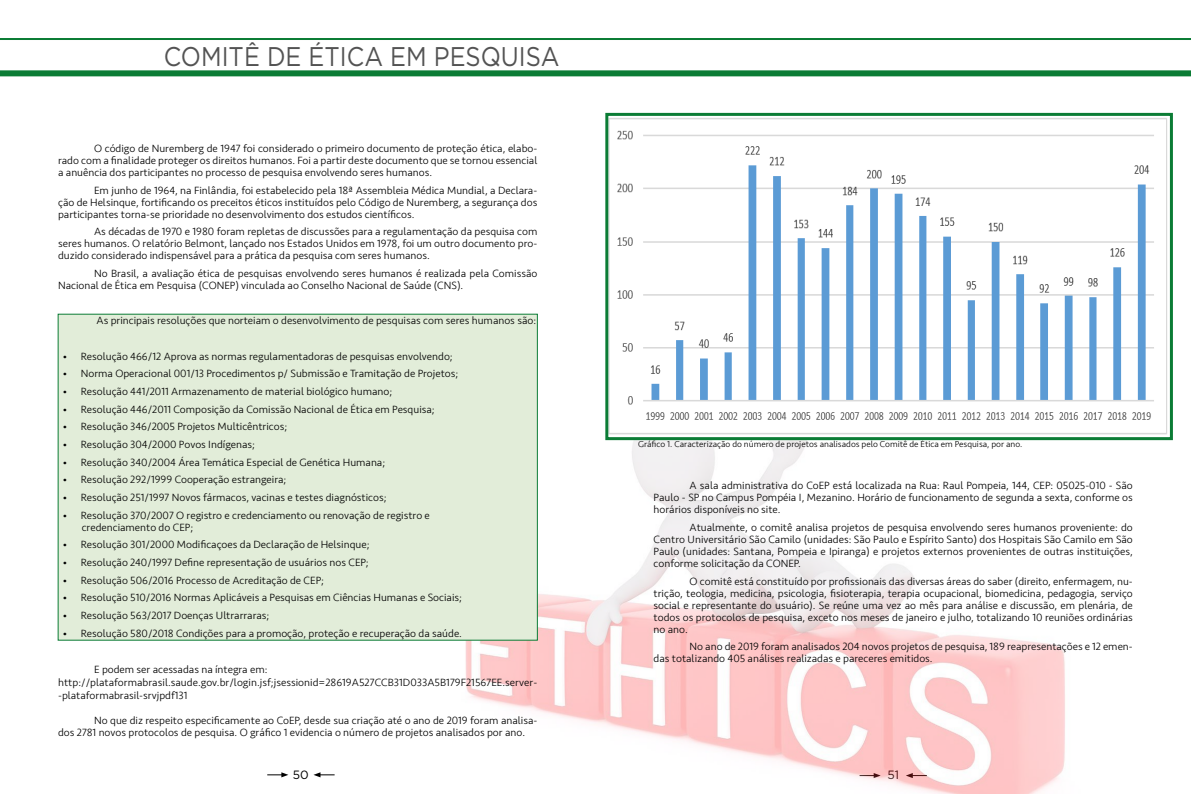
<style>
.page{position:relative;width:1191px;height:794px;background:#fff}
.page>*{position:absolute;margin:0;border:0;box-sizing:border-box;transform-origin:0 0}
.t1{font:27px "Gotham";color:#535353;scale:.88 1}
.t2{font:12px "Gotham";color:#000}
.t3{font:300 11px/12px "Seravek";color:#000;text-align:justify}
.t4{font:300 9px "Seravek";color:#000}
</style>
<div class="page">
<svg style="left:313px;top:772px;width:21px;height:5px"></svg>
<svg style="left:267px;top:772px;width:21px;height:5px"></svg>
<img style="left:432px;top:313px;width:662px;height:481px">
<div style="left:58px;top:314px;width:480px;height:326px;background:#e2edd9"></div>
<div style="left:0;top:70px;width:1191px;height:6px;background:#0b7c35"></div>
<hr style="left:0;top:38px;width:1191px;height:2px;background:#0b7c35">
<img style="left:609px;top:118px;width:558px;height:318px">
<div style="left:605px;top:113px;width:567px;height:327px;border:3px solid #0b7c35"></div>
<h1 class="t1" style="left:164px;top:39px;width:451px">COMITÊ DE ÉTICA EM PESQUISA</h1>
<p class="t3" style="left:58px;top:142px;width:481px;text-indent:36px">O código de Nuremberg de 1947 foi considerado o primeiro documento de proteção ética, elabo&shy;rado com a finalidade proteger os direitos humanos. Foi a partir deste documento que se tornou essencial a anuência dos participantes no processo de pesquisa envolvendo seres humanos.</p>
<p class="t3" style="left:58px;top:184px;width:481px;text-indent:36px">Em junho de 1964, na Finlândia, foi estabelecido pela 18ª Assembleia Médica Mundial, a Declara&shy;ção de Helsinque, fortificando os preceitos éticos instituídos pelo Código de Nuremberg, a segurança dos participantes torna-se prioridade no desenvolvimento dos estudos científicos.</p>
<p class="t3" style="left:58px;top:226px;width:481px;text-indent:36px">As décadas de 1970 e 1980 foram repletas de discussões para a regulamentação da pesquisa com seres humanos. O relatório Belmont, lançado nos Estados Unidos em 1978, foi um outro documento pro&shy;duzido considerado indispensável para a prática da pesquisa com seres humanos.</p>
<p class="t3" style="left:58px;top:267px;width:481px;text-indent:36px">No Brasil, a avaliação ética de pesquisas envolvendo seres humanos é realizada pela Comissão<br>Nacional de Ética em Pesquisa (CONEP) vinculada ao Conselho Nacional de Saúde (CNS).</p>
<p class="t3" style="left:96px;top:315px;width:441px">As principais resoluções que norteiam o desenvolvimento de pesquisas com seres humanos são:</p>
<p class="t3" style="left:63px;top:350px;width:391px">• Resolução 466/12 Aprova as normas regulamentadoras de pesquisas envolvendo;</p>
<p class="t3" style="left:63px;top:368px;width:397px">• Norma Operacional 001/13 Procedimentos p/ Submissão e Tramitação de Projetos;</p>
<p class="t3" style="left:63px;top:385px;width:331px">• Resolução 441/2011 Armazenamento de material biológico humano;</p>
<p class="t3" style="left:63px;top:403px;width:373px">• Resolução 446/2011 Composição da Comissão Nacional de Ética em Pesquisa;</p>
<p class="t3" style="left:63px;top:421px;width:226px">• Resolução 346/2005 Projetos Multicêntricos;</p>
<p class="t3" style="left:63px;top:438px;width:194px">• Resolução 304/2000 Povos Indígenas;</p>
<p class="t3" style="left:63px;top:456px;width:324px">• Resolução 340/2004 Área Temática Especial de Genética Humana;</p>
<p class="t3" style="left:63px;top:474px;width:225px">• Resolução 292/1999 Cooperação estrangeira;</p>
<p class="t3" style="left:63px;top:491px;width:325px">• Resolução 251/1997 Novos fármacos, vacinas e testes diagnósticos;</p>
<p class="t3" style="left:82px;top:509px;width:350px;text-indent:-19px">• Resolução 370/2007 O registro e credenciamento ou renovação de registro e credenciamento do CEP;</p>
<p class="t3" style="left:63px;top:539px;width:308px">• Resolução 301/2000 Modificaçoes da Declaração de Helsinque;</p>
<p class="t3" style="left:63px;top:556px;width:307px">• Resolução 240/1997 Define representação de usuários nos CEP;</p>
<p class="t3" style="left:63px;top:574px;width:263px">• Resolução 506/2016 Processo de Acreditação de CEP;</p>
<p class="t3" style="left:63px;top:592px;width:401px">• Resolução 510/2016 Normas Aplicáveis a Pesquisas em Ciências Humanas e Sociais;</p>
<p class="t3" style="left:63px;top:609px;width:208px">• Resolução 563/2017 Doenças Ultrarraras;</p>
<p class="t3" style="left:63px;top:627px;width:401px">• Resolução 580/2018 Condições para a promoção, proteção e recuperação da saúde.</p>
<p class="t3" style="left:58px;top:663px;width:481px;line-height:13px;text-align:left;text-indent:36px">E podem ser acessadas na íntegra em: http://plataformabrasil.saude.gov.br/login.jsf;jsessionid=28619A527CCB31D033A5B179F21567EE.server--plataformabrasil-srvjpdf131</p>
<p class="t3" style="left:58px;top:714px;width:481px;text-indent:36px">No que diz respeito especificamente ao CoEP, desde sua criação até o ano de 2019 foram analisa&shy;dos 2781 novos protocolos de pesquisa. O gráfico 1 evidencia o número de projetos analisados por ano.</p>
<p class="t4" style="left:638px;top:439px;width:386px">Gráfico 1. Caracterização do número de projetos analisados pelo Comitê de Ética em Pesquisa, por ano.</p>
<p class="t3" style="left:653px;top:480px;width:481px;text-indent:36px">A sala administrativa do CoEP está localizada na Rua: Raul Pompeia, 144, CEP: 05025-010 - São Paulo - SP no Campus Pompéia I, Mezanino. Horário de funcionamento de segunda a sexta, conforme os horários disponíveis no site.</p>
<p class="t3" style="left:653px;top:521px;width:481px;text-indent:36px">Atualmente, o comitê analisa projetos de pesquisa envolvendo seres humanos proveniente: do Centro Universitário São Camilo (unidades: São Paulo e Espírito Santo) dos Hospitais São Camilo em São Paulo (unidades: Santana, Pompeia e Ipiranga) e projetos externos provenientes de outras instituições, conforme solicitação da CONEP.</p>
<p class="t3" style="left:653px;top:575px;width:481px;text-indent:36px">O comitê está constituído por profissionais das diversas áreas do saber (direito, enfermagem, nu&shy;trição, teologia, medicina, psicologia, fisioterapia, terapia ocupacional, biomedicina, pedagogia, serviço social e representante do usuário). Se reúne uma vez ao mês para análise e discussão, em plenária, de todos os protocolos de pesquisa, exceto nos meses de janeiro e julho, totalizando 10 reuniões ordinárias no ano.</p>
<p class="t3" style="left:653px;top:641px;width:481px;text-indent:36px">No ano de 2019 foram analisados 204 novos projetos de pesquisa, 189 reapresentações e 12 emen&shy;das totalizando 405 análises realizadas e pareceres emitidos.</p>
<p class="t2" style="left:293px;top:767px;width:17px">50</p>
<p class="t2" style="left:887px;top:767px;width:13px">51</p>
</div>
